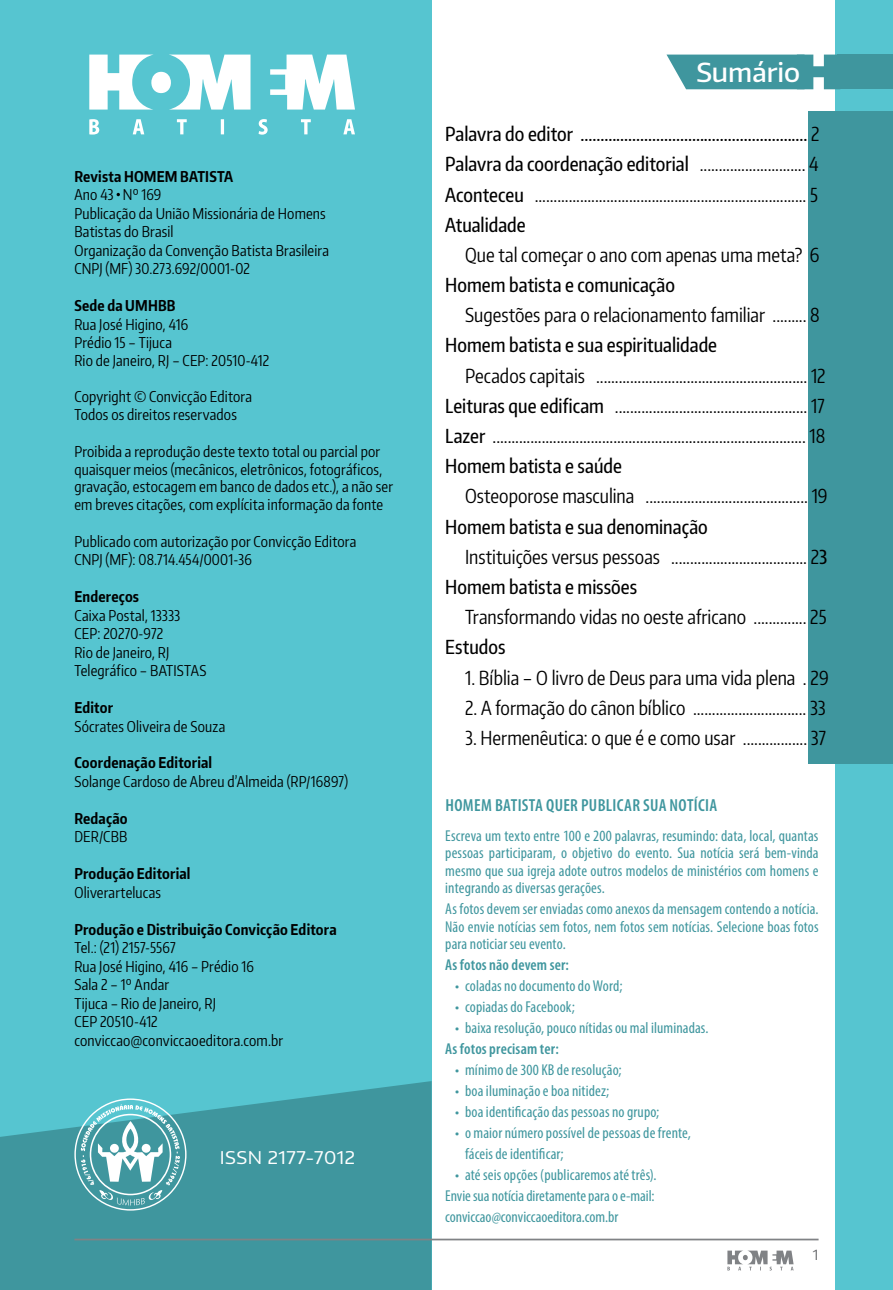
<style>
.page{position:relative;width:893px;height:1290px;background:#fff}
.page>*{position:absolute;margin:0;border:0;box-sizing:border-box;transform-origin:0 0}
.t1{font:500 26.25px "Encode Sans Normal";color:#fff}
.t2{font:19.25px/30.1px "Encode Sans Compressed";color:#000;text-align:justify}
.t3{font:500 19.25px/30.1px "Encode Sans Compressed";color:#000;text-align:justify}
.t4{font:600 condensed 17.5px "Myriad Pro";letter-spacing:.02em;color:#3f969e}
.t5{font:17.5px "Encode Sans Wide";letter-spacing:.03em;color:#fff}
.t6{font:condensed 15.75px/17.5px "Myriad Pro";letter-spacing:.005em;color:#3f969e;text-align:justify}
.t7{font:600 condensed 15.75px "Myriad Pro";letter-spacing:.01em;color:#3f969e}
.t8{font:14.88px/18.6px "Encode Sans Compressed";letter-spacing:.01em;color:#000}
.t9{font:700 14.88px "Encode Sans Compressed";letter-spacing:.015em;color:#000}
.t10{font:14px "Encode Sans Normal";color:#6d6e71}
.s1{font-weight:400}
.s2{font-weight:500}
</style>
<div class="page">
<div style="left:835px;top:0;width:58px;height:1290px;background:#56c5d0"></div>
<div style="left:0;top:0;width:432px;height:1290px;background:#56c5d0"></div>
<svg style="left:0;top:1081px;width:432px;height:209px;background:#429ba4"></svg>
<div style="left:809px;top:112px;width:84px;height:652px;background:#3f969e"></div>
<svg style="left:727px;top:1250px;width:67px;height:20px"></svg>
<hr style="left:74px;top:1238px;width:745px;height:2px;background:#808285">
<div style="left:837px;top:55px;width:56px;height:34px;background:#3f969e"></div>
<svg style="left:666px;top:55px;width:171px;height:34px;background:#52a0a7"></svg>
<svg style="left:89px;top:55px;width:266px;height:55px"></svg>
<svg style="left:89px;top:119px;width:266px;height:16px"></svg>
<svg style="left:74px;top:1098px;width:113px;height:112px;background:#6eb5bc"></svg>
<p class="t9" style="left:74px;top:166px;width:160px">Revista HOMEM BATISTA</p>
<p class="t8" style="left:74px;top:185px;width:256px">Ano 43 Nº 169<br>Publicação da União Missionária de Homens<br>Batistas do Brasil<br>Organização da Convenção Batista Brasileira<br>CNPJ (MF) 30.273.692/0001-02</p>
<p class="t9" style="left:74px;top:296px;width:103px">Sede da UMHBB</p>
<p class="t8" style="left:74px;top:315px;width:196px;line-height:18px">Rua José Higino, 416<br>Prédio 15 – Tijuca<br>Rio de Janeiro, RJ – CEP: 20510-412</p>
<p class="t8" style="left:74px;top:386px;width:179px">Copyright © Convicção Editora<br>Todos os direitos reservados</p>
<p class="t8" style="left:74px;top:442px;width:320px;line-height:17.5px">Proibida a reprodução deste texto total ou parcial por quaisquer meios (mecânicos, eletrônicos, fotográficos, gravação, estocagem em banco de dados etc.), a não ser em breves citações, com explícita informação da fonte</p>
<p class="t8" style="left:74px;top:531px;width:283px">Publicado com autorização por Convicção Editora<br>CNPJ (MF): 08.714.454/0001-36</p>
<p class="t9" style="left:74px;top:587px;width:66px">Endereços</p>
<p class="t8" style="left:74px;top:605px;width:134px">Caixa Postal, 13333<br>CEP: 20270-972<br>Rio de Janeiro, RJ<br>Telegráfico – BATISTAS</p>
<p class="t9" style="left:74px;top:698px;width:40px">Editor</p>
<p class="t8" style="left:74px;top:716px;width:152px">Sócrates Oliveira de Souza</p>
<p class="t9" style="left:74px;top:753px;width:139px">Coordenação Editorial</p>
<p class="t8" style="left:74px;top:772px;width:275px">Solange Cardoso de Abreu d’Almeida (RP/16897)</p>
<p class="t9" style="left:74px;top:809px;width:55px">Redação</p>
<p class="t8" style="left:74px;top:827px;width:54px">DER/CBB</p>
<p class="t9" style="left:74px;top:864px;width:118px">Produção Editorial</p>
<p class="t8" style="left:74px;top:882px;width:88px">Oliverartelucas</p>
<p class="t9" style="left:74px;top:919px;width:264px">Produção e Distribuição Convicção Editora</p>
<p class="t8" style="left:74px;top:938px;width:210px">Tel.: (21) 2157-5567<br>Rua José Higino, 416 – Prédio 16<br>Sala 2 – 1º Andar<br>Tijuca – Rio de Janeiro, RJ<br>CEP 20510-412 conviccao@conviccaoeditora.com.br</p>
<p class="t5" style="left:220px;top:1145px;width:137px">ISSN 2177-7012</p>
<h1 class="t1" style="left:696px;top:55px;width:105px">Sumário</h1>
<p class="t3" style="left:445px;top:118px;width:376px">Palavra do editor ......................................................... <span class="s1">2<br></span>Palavra da coordenação editorial <span class="s1">............................ 4<br></span>Aconteceu <span class="s1">........................................................................ 5<br></span>Atualidade</p>
<p class="t2" style="left:465px;top:239px;width:356px">Que tal começar o ano com apenas uma meta? 6</p>
<p class="t3" style="left:445px;top:269px;width:231px">Homem batista e comunicação</p>
<p class="t2" style="left:465px;top:299px;width:356px">Sugestões para o relacionamento familiar ......... 8</p>
<p class="t3" style="left:445px;top:330px;width:273px">Homem batista e sua espiritualidade</p>
<p class="t2" style="left:445px;top:360px;width:382px;text-indent:20px">Pecados capitais ........................................................ 12<br><span class="s2">Leituras que edificam</span> ................................................... 17<br><span class="s2">Lazer</span> ................................................................................... 18<br><span class="s2">Homem batista e saúde</span></p>
<p class="t2" style="left:465px;top:480px;width:364px">Osteoporose masculina ........................................... 19</p>
<p class="t3" style="left:445px;top:511px;width:264px">Homem batista e sua denominação</p>
<p class="t2" style="left:465px;top:541px;width:364px">Instituições versus pessoas .................................... 2<span class="s2">3</span></p>
<p class="t3" style="left:445px;top:571px;width:193px">Homem batista e missões</p>
<p class="t2" style="left:465px;top:601px;width:363px">Transformando vidas no oeste africano .............. 25</p>
<p class="t3" style="left:445px;top:631px;width:62px">Estudos</p>
<p class="t2" style="left:465px;top:662px;width:365px">1. Bíblia – O livro de Deus para uma vida plena . 29</p>
<p class="t2" style="left:465px;top:692px;width:362px">2. A formação do cânon bíblico .............................. 33</p>
<p class="t2" style="left:465px;top:722px;width:362px">3. Hermenêutica: o que é e como usar ................. 37</p>
<p class="t4" style="left:445px;top:795px;width:273px">HOMEM BATISTA QUER PUBLICAR SUA NOTÍCIA</p>
<p class="t6" style="left:445px;top:826px;width:375px">Escreva um texto entre 100 e 200 palavras, resumindo: data, local, quantas pessoas participaram, o objetivo do evento. Sua notícia será bem-vinda mesmo que sua igreja adote outros modelos de ministérios com homens e integrando as diversas gerações.</p>
<p class="t6" style="left:445px;top:900px;width:375px">As fotos devem ser enviadas como anexos da mensagem contendo a notícia.<br>Não envie notícias sem fotos, nem fotos sem notícias. Selecione boas fotos para noticiar seu evento.</p>
<p class="t7" style="left:445px;top:956px;width:125px">As fotos não devem ser:</p>
<p class="t6" style="left:455px;top:977px;width:169px">• coladas no documento do Word;</p>
<p class="t6" style="left:455px;top:998px;width:121px">• copiadas do Facebook;</p>
<p class="t6" style="left:455px;top:1019px;width:255px">• baixa resolução, pouco nítidas ou mal iluminadas.</p>
<p class="t7" style="left:445px;top:1040px;width:115px">As fotos precisam ter:</p>
<p class="t6" style="left:455px;top:1061px;width:168px">• mínimo de 300 KB de resolução;</p>
<p class="t6" style="left:455px;top:1082px;width:155px">• boa iluminação e boa nitidez;</p>
<p class="t6" style="left:455px;top:1103px;width:206px">• boa identificação das pessoas no grupo;</p>
<p class="t6" style="left:465px;top:1122px;width:227px;line-height:21px;text-indent:-10px">• o maior número possível de pessoas de frente, fáceis de identificar;</p>
<p class="t6" style="left:445px;top:1164px;width:213px;line-height:21px;text-align:left;text-indent:10px">• até seis opções (publicaremos até três).<br>Envie sua notícia diretamente para o e-mail: conviccao@conviccaoeditora.com.br</p>
<p class="t10" style="left:813px;top:1246px;width:7px">1</p>
</div>
